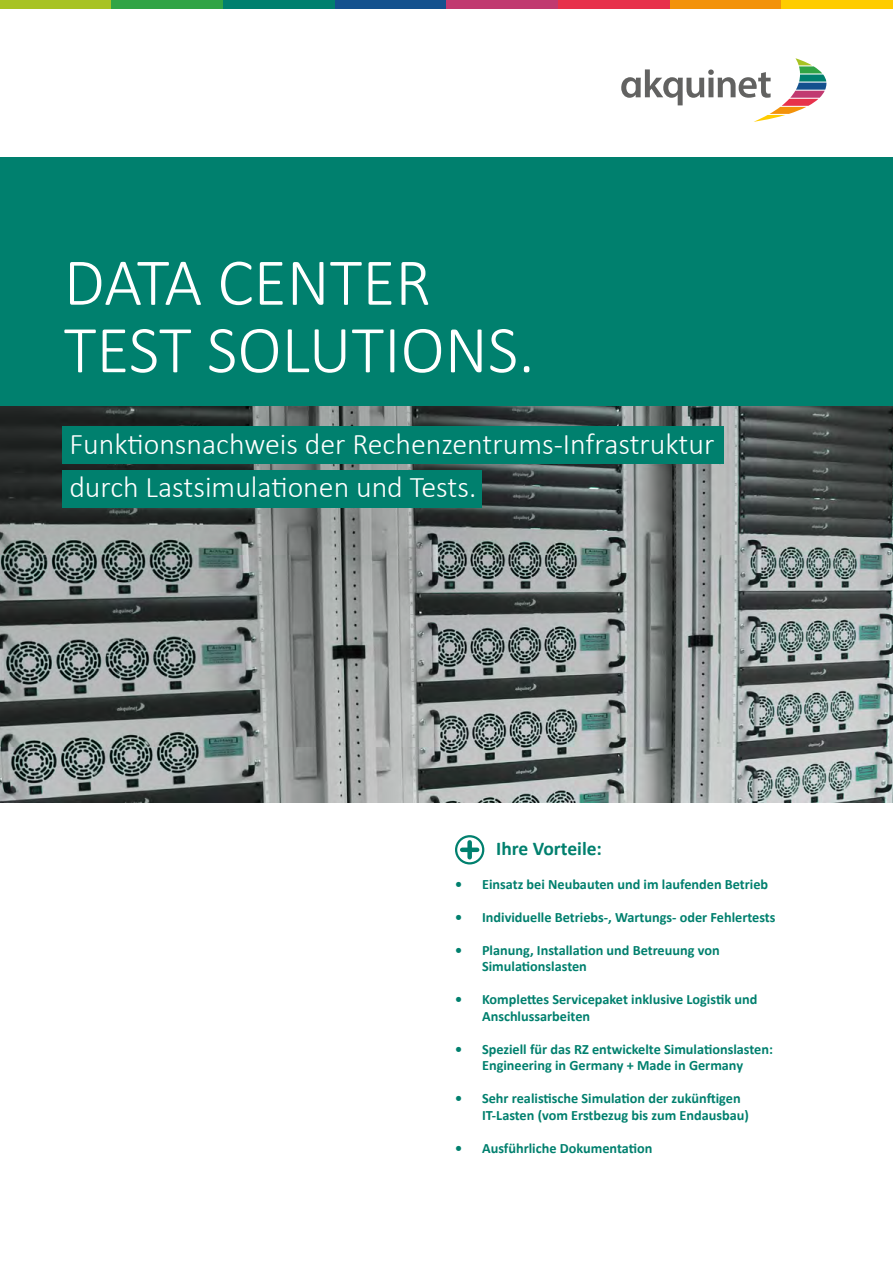
<style>
.page{position:relative;width:893px;height:1263px;background:#fff}
.page>*{position:absolute;margin:0;border:0;box-sizing:border-box;transform-origin:0 0}
.t1{font:300 67.5px/67.5px "Calibri";color:#fff}
.Einf__Abs{font:300 30px/43.5px "Calibri";color:#fff}
.t2{font:700 19.5px "Calibri";color:#00806e}
.t3{font:700 14.25px/16.5px "Calibri";color:#00806e}
</style>
<div class="page">
<svg style="left:621px;top:58px;width:205px;height:64px"></svg>
<img style="left:0;top:406px;width:893px;height:396px">
<div style="left:0;top:0;width:112px;height:9px;background:#a8c323"></div>
<div style="left:112px;top:0;width:111px;height:9px;background:#31a445"></div>
<div style="left:223px;top:0;width:112px;height:9px;background:#00806e"></div>
<div style="left:335px;top:0;width:111px;height:9px;background:#14518e"></div>
<div style="left:446px;top:0;width:112px;height:9px;background:#c13a70"></div>
<div style="left:558px;top:0;width:112px;height:9px;background:#e7314b"></div>
<div style="left:670px;top:0;width:111px;height:9px;background:#f3920a"></div>
<div style="left:781px;top:0;width:112px;height:9px;background:#fc0"></div>
<div style="left:0;top:158px;width:893px;height:248px;background:#00806e"></div>
<div style="left:455px;top:835px;width:29px;height:29px;border:2px solid #00806e;border-radius:50%"></div>
<div style="left:467px;top:842px;width:5px;height:15px;background:#00806e"></div>
<div style="left:462px;top:847px;width:15px;height:5px;background:#00806e"></div>
<div style="left:62px;top:426px;width:662px;height:37px;background:#00806e"></div>
<div style="left:62px;top:470px;width:420px;height:38px;background:#00806e"></div>
<p class="t1" style="left:64px;top:245px;width:473px">DATA CENTER<br>TEST SOLUTIONS.</p>
<p class="Einf__Abs" style="left:69px;top:421px;width:647px">Funktionsnachweis der Rechenzentrums-Infrastruktur durch Lastsimulationen und Tests.</p>
<p class="t2" style="left:496px;top:836px;width:107px">Ihre Vorteile:</p>
<p class="t3" style="left:455px;top:876px;width:315px">• Einsatz bei Neubauten und im laufenden Betrieb</p>
<p class="t3" style="left:455px;top:909px;width:322px">• Individuelle Betriebs-, Wartungs- oder Fehlertests</p>
<p class="t3" style="left:482px;top:942px;width:239px;text-indent:-27px">• Planung, Installation und Betreuung von<br>Simulationslasten</p>
<p class="t3" style="left:482px;top:991px;width:277px;text-indent:-27px">• Komplettes Servicepaket inklusive Logistik und<br>Anschlussarbeiten</p>
<p class="t3" style="left:455px;top:1041px;width:319px;text-align:center">• Speziell für das RZ entwickelte Simulationslasten:<br>Engineering in Germany + Made in Germany</p>
<p class="t3" style="left:482px;top:1090px;width:268px;text-indent:-27px">• Sehr realistische Simulation der zukünftigen<br>IT-Lasten (vom Erstbezug bis zum Endausbau)</p>
<p class="t3" style="left:455px;top:1140px;width:199px">• Ausführliche Dokumentation</p>
</div>
